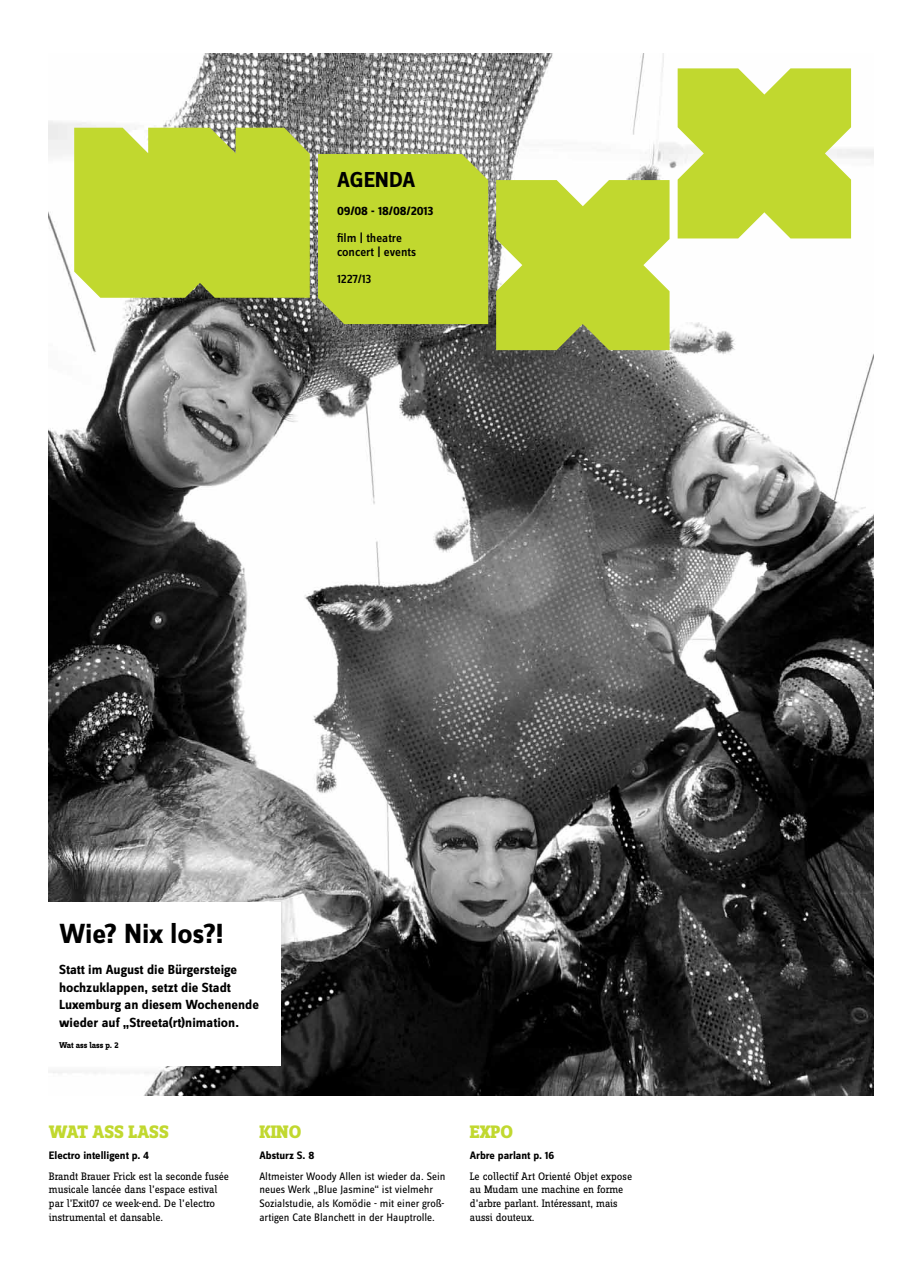
<style>
.page{position:relative;width:922px;height:1276px;background:#fff}
.page>*{position:absolute;margin:0;border:0;box-sizing:border-box;transform-origin:0 0}
.t1{font:700 28.75px "Zine Sans Dis";color:#000}
.t2{font:700 22.5px "Zine Sans Dis";color:#000}
.t3{font:800 18.75px "Zine Slab Dis";color:#c1d82f}
.t4{font:700 13.75px/17.5px "Zine Sans Dis";color:#000}
.t5{font:500 12.75px/13.8px "Zine Sans Dis";color:#000}
.t6{font:700 12.75px "Zine Sans Dis";color:#000}
.t7{font:11.25px/13.8px "Zine Slab Dis";color:#000}
.t8{font:11.25px/13.8px "Zine Sans Dis";color:#000}
.t9{font:700 11.25px "Zine Sans Dis";color:#000}
.t10{font:700 8.75px "Zine Slab Dis";color:#000}
</style>
<div class="page">
<img style="left:49px;top:53px;width:823px;height:1042px">
<div style="left:31px;top:901px;width:250px;height:164px;background:#fff"></div>
<svg style="left:496px;top:180px;width:173px;height:170px;background:#c2d63d"></svg>
<svg style="left:677px;top:68px;width:173px;height:170px;background:#c6db42"></svg>
<div style="left:318px;top:154px;width:170px;height:170px;background:#c1d82f"></div>
<div style="left:74px;top:128px;width:236px;height:170px;background:#c1d82f"></div>
<h2 class="t2" style="left:337px;top:168px;width:80px">AGENDA</h2>
<p class="t6" style="left:337px;top:204px;width:98px">09/08 - 18/08/2013</p>
<p class="t5" style="left:337px;top:232px;width:81px">film | theatre concert | events</p>
<p class="t5" style="left:337px;top:273px;width:36px">1227/13</p>
<h1 class="t1" style="left:59px;top:918px;width:166px">Wie? Nix los?!</h1>
<p class="t4" style="left:59px;top:961px;width:201px">Statt im August die Bürgersteige hochzuklappen, setzt die Stadt Luxemburg an diesem Wochenende wieder auf „Streeta(rt)nimation.</p>
<p class="t10" style="left:59px;top:1040px;width:61px">Wat ass lass p. 2</p>
<h3 class="t3" style="left:49px;top:1121px;width:121px">WAT ASS LASS</h3>
<h3 class="t3" style="left:259px;top:1121px;width:43px">KINO</h3>
<h3 class="t3" style="left:469px;top:1121px;width:45px">EXPO</h3>
<p class="t9" style="left:49px;top:1149px;width:102px">Electro intelligent p. 4</p>
<p class="t7" style="left:49px;top:1169px;width:182px">Brandt Brauer Frick est la seconde fusée musicale lancée dans l’espace estival par l’Exit07 ce week-end. De l’electro instrumental et dansable.</p>
<p class="t9" style="left:469px;top:1149px;width:86px">Arbre parlant p. 16</p>
<p class="t7" style="left:469px;top:1169px;width:164px">Le collectif Art Orienté Objet expose au Mudam une machine en forme d’arbre parlant. Intéressant, mais aussi douteux.</p>
<p class="t9" style="left:259px;top:1149px;width:56px">Absturz S. 8</p>
<p class="t8" style="left:259px;top:1169px;width:188px">Altmeister Woody Allen ist wieder da. Sein neues Werk „Blue Jasmine“ ist vielmehr Sozialstudie, als Komödie - mit einer groß&shy;artigen Cate Blanchett in der Hauptrolle.</p>
</div>
